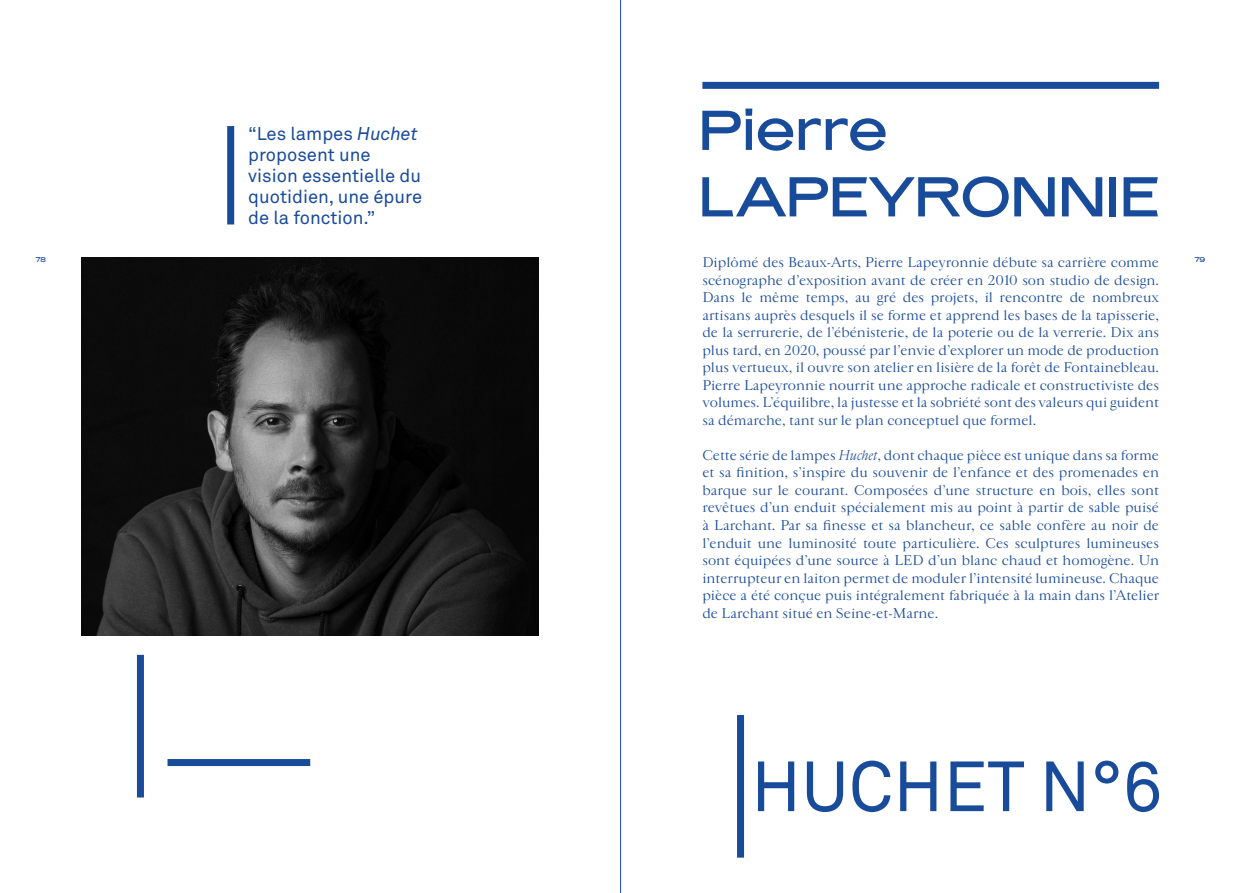
<style>
.page{position:relative;width:1241px;height:893px;background:#fff}
.page>*{position:absolute;margin:0;border:0;box-sizing:border-box;transform-origin:0 0}
.t1{font:70px "Akkurat Pro";color:#194b9b}
.t2{font:56px "Mars Extended";letter-spacing:-.01em;color:#194b9b}
.t3{font:18.38px/21px "Akkurat Pro";color:#194b9b}
.t4{font:13.12px/17.5px "Cardinal Classic Short";color:#194b9b;text-align:justify}
.t5{font:7px "Mars Extended";color:#194b9b}
.s1{font-style:italic}
</style>
<div class="page">
<div style="left:702px;top:82px;width:456px;height:7px;background:#194b9b"></div>
<div style="left:167px;top:759px;width:143px;height:7px;background:#194b9b"></div>
<div style="left:137px;top:655px;width:7px;height:142px;background:#194b9b"></div>
<div style="left:227px;top:126px;width:7px;height:98px;background:#194b9b"></div>
<div style="left:737px;top:715px;width:7px;height:143px;background:#194b9b"></div>
<img style="left:82px;top:257px;width:456px;height:379px">
<hr style="left:620px;top:0;width:1px;height:893px;background:#194b9b">
<h3 class="t3" style="left:248px;top:124px;width:175px">“Les lampes <span class="s1">Huchet </span>proposent une vision essentielle du quotidien, une épure de la fonction.”</h3>
<h2 class="t2" style="left:698px;top:92px;width:190px">Pierre</h2>
<h2 class="t2" style="left:698px;top:158px;width:463px">LAPEYRONNIE</h2>
<p class="t5" style="left:36px;top:255px;width:12px">78</p>
<p class="t5" style="left:1194px;top:255px;width:12px">79</p>
<p class="t4" style="left:702px;top:254px;width:458px">Diplômé des Beaux-Arts, Pierre Lapeyronnie débute sa carrière comme scénographe d’exposition avant de créer en 2010 son studio de design.<br>Dans le même temps, au gré des projets, il rencontre de nombreux artisans auprès desquels il se forme et apprend les bases de la tapisserie, de la serrurerie, de l’ébénisterie, de la poterie ou de la verrerie. Dix ans plus tard, en 2020, poussé par l’envie d’explorer un mode de production plus vertueux, il ouvre son atelier en lisière de la forêt de Fontainebleau.<br>Pierre Lapeyronnie nourrit une approche radicale et constructiviste des volumes. L’équilibre, la justesse et la sobriété sont des valeurs qui guident sa démarche, tant sur le plan conceptuel que formel.</p>
<p class="t4" style="left:702px;top:446px;width:458px">Cette série de lampes <span class="s1">Huchet</span>, dont chaque pièce est unique dans sa forme et sa finition, s’inspire du souvenir de l’enfance et des promenades en barque sur le courant. Composées d’une structure en bois, elles sont revêtues d’un enduit spécialement mis au point à partir de sable puisé à Larchant. Par sa finesse et sa blancheur, ce sable confère au noir de l’enduit une luminosité toute particulière. Ces sculptures lumineuses sont équipées d’une source à LED d’un blanc chaud et homogène. Un interrupteur en laiton permet de moduler l’intensité lumineuse. Chaque pièce a été conçue puis intégralement fabriquée à la main dans l’Atelier de Larchant situé en Seine-et-Marne.</p>
<h1 class="t1" style="left:750px;top:746px;width:412px">HUCHET N°6</h1>
</div>
